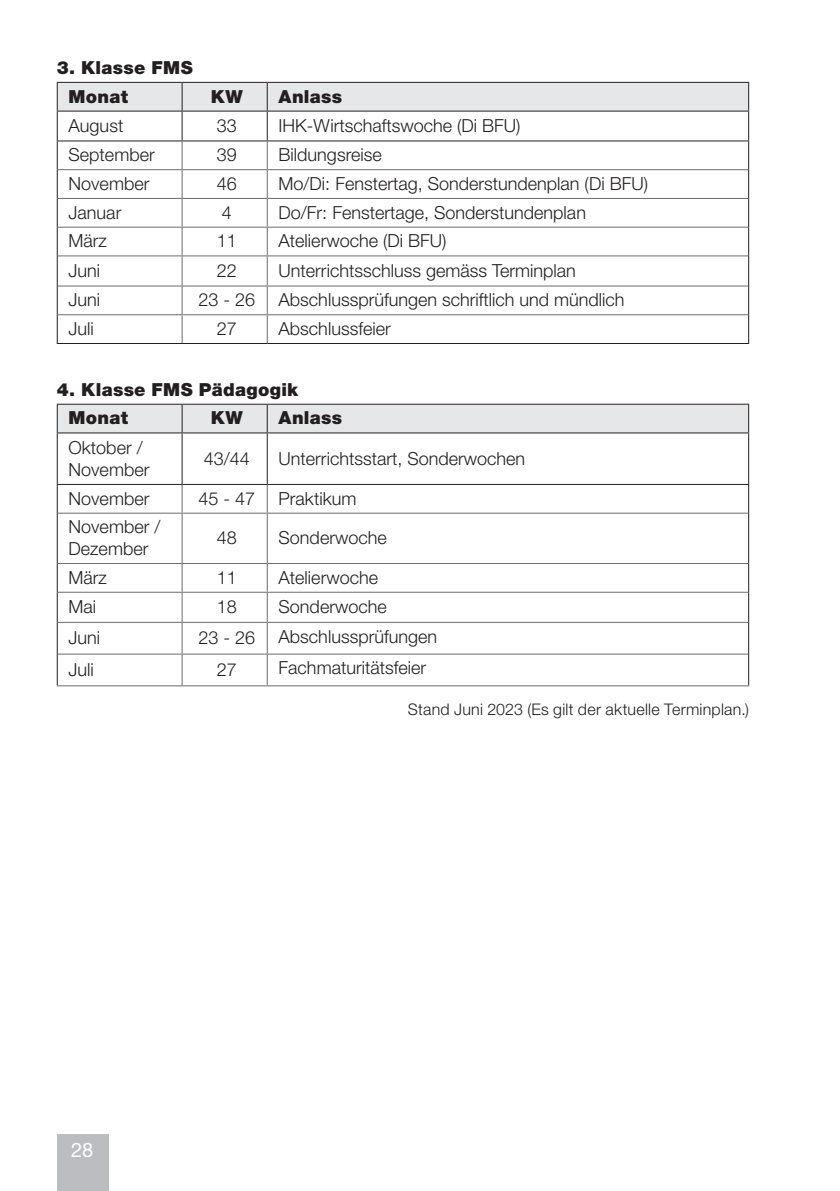
<style>
.page{position:relative;width:840px;height:1191px;background:#fff}
.page>*{position:absolute;margin:0;border:0;box-sizing:border-box;transform-origin:0 0}
.t1{font:20px "Helvetica Neue LT Std";color:#fff}
.Tabelle_Unterrichtswochen{font:300 18px/21.6px "Helvetica Neue LT Std";color:#231f20}
.Text_fett{font:900 18px "Helvetica Neue LT Std";letter-spacing:.015em;color:#231f20}
.Tabelle_Titel_Unterrichtswochen{font:900 18px "Helvetica Neue LT Std";letter-spacing:.015em;color:#231f20}
.Text{font:300 16px "Helvetica Neue LT Std";letter-spacing:.015em;color:#231f20}
</style>
<div class="page">
<div style="left:57px;top:1134px;width:52px;height:57px;background:#bcbdc0"></div>
<hr style="left:57px;top:343px;width:125px;height:1px;background:#231f20">
<hr style="left:182px;top:343px;width:85px;height:1px;background:#231f20">
<hr style="left:267px;top:343px;width:481px;height:1px;background:#231f20">
<svg style="left:57px;top:82px;width:691px;height:261px"></svg>
<div style="left:57px;top:404px;width:691px;height:28px;background:#e6e7e9"></div>
<hr style="left:57px;top:432px;width:125px;height:1px;background:#231f20">
<hr style="left:57px;top:433px;width:1px;height:51px;background:#231f20">
<hr style="left:182px;top:432px;width:85px;height:1px;background:#231f20">
<hr style="left:181px;top:433px;width:1px;height:51px;background:#231f20">
<hr style="left:267px;top:432px;width:481px;height:1px;background:#231f20">
<hr style="left:266px;top:433px;width:1px;height:51px;background:#231f20">
<hr style="left:747px;top:433px;width:1px;height:51px;background:#231f20">
<hr style="left:57px;top:484px;width:125px;height:1px;background:#231f20">
<hr style="left:182px;top:484px;width:85px;height:1px;background:#231f20">
<hr style="left:267px;top:484px;width:481px;height:1px;background:#231f20">
<svg style="left:57px;top:485px;width:1px;height:28px"></svg>
<hr style="left:57px;top:513px;width:1px;height:50px;background:#231f20">
<hr style="left:747px;top:513px;width:1px;height:50px;background:#231f20">
<svg style="left:57px;top:563px;width:1px;height:29px"></svg>
<hr style="left:57px;top:592px;width:1px;height:30px;background:#231f20">
<hr style="left:747px;top:592px;width:1px;height:30px;background:#231f20">
<hr style="left:57px;top:622px;width:1px;height:32px;background:#231f20">
<hr style="left:747px;top:622px;width:1px;height:32px;background:#231f20">
<hr style="left:57px;top:654px;width:1px;height:31px;background:#231f20">
<hr style="left:747px;top:654px;width:1px;height:31px;background:#231f20">
<svg style="left:181px;top:485px;width:1px;height:27px"></svg>
<svg style="left:266px;top:485px;width:1px;height:27px"></svg>
<hr style="left:58px;top:512px;width:124px;height:1px;background:#6c6d70">
<hr style="left:182px;top:512px;width:85px;height:1px;background:#6c6d70">
<hr style="left:181px;top:513px;width:1px;height:50px;background:#6c6d70">
<hr style="left:267px;top:512px;width:480px;height:1px;background:#6c6d70">
<hr style="left:266px;top:513px;width:1px;height:50px;background:#6c6d70">
<hr style="left:58px;top:563px;width:124px;height:1px;background:#6c6d70">
<hr style="left:182px;top:563px;width:85px;height:1px;background:#6c6d70">
<hr style="left:267px;top:563px;width:480px;height:1px;background:#6c6d70">
<hr style="left:58px;top:592px;width:124px;height:1px;background:#6c6d70">
<hr style="left:182px;top:592px;width:85px;height:1px;background:#6c6d70">
<svg style="left:181px;top:564px;width:1px;height:58px"></svg>
<hr style="left:267px;top:592px;width:480px;height:1px;background:#6c6d70">
<svg style="left:266px;top:564px;width:1px;height:58px"></svg>
<hr style="left:58px;top:622px;width:124px;height:1px;background:#6c6d70">
<hr style="left:182px;top:622px;width:85px;height:1px;background:#6c6d70">
<hr style="left:181px;top:623px;width:1px;height:30px;background:#6c6d70">
<hr style="left:267px;top:622px;width:480px;height:1px;background:#6c6d70">
<hr style="left:266px;top:623px;width:1px;height:30px;background:#6c6d70">
<hr style="left:58px;top:653px;width:124px;height:1px;background:#6c6d70">
<hr style="left:182px;top:653px;width:85px;height:1px;background:#6c6d70">
<hr style="left:181px;top:654px;width:1px;height:31px;background:#6c6d70">
<hr style="left:267px;top:653px;width:480px;height:1px;background:#6c6d70">
<hr style="left:266px;top:654px;width:1px;height:31px;background:#6c6d70">
<hr style="left:57px;top:685px;width:125px;height:1px;background:#6c6d70">
<hr style="left:182px;top:685px;width:85px;height:1px;background:#6c6d70">
<hr style="left:267px;top:685px;width:481px;height:1px;background:#6c6d70">
<p class="Text_fett" style="left:57px;top:57px;width:137px">3. Klasse FMS</p>
<p class="Tabelle_Titel_Unterrichtswochen" style="left:69px;top:85px;width:61px">Monat</p>
<p class="Tabelle_Titel_Unterrichtswochen" style="left:211px;top:85px;width:34px">KW</p>
<p class="Tabelle_Titel_Unterrichtswochen" style="left:278px;top:85px;width:65px">Anlass</p>
<p class="Tabelle_Unterrichtswochen" style="left:69px;top:115px;width:56px">August</p>
<p class="Tabelle_Unterrichtswochen" style="left:217px;top:115px;width:22px">33</p>
<p class="Tabelle_Unterrichtswochen" style="left:278px;top:115px;width:243px">IHK-Wirtschaftswoche (Di BFU)</p>
<p class="Tabelle_Unterrichtswochen" style="left:69px;top:144px;width:88px">September</p>
<p class="Tabelle_Unterrichtswochen" style="left:217px;top:144px;width:22px">39</p>
<p class="Tabelle_Unterrichtswochen" style="left:278px;top:144px;width:105px">Bildungsreise</p>
<p class="Tabelle_Unterrichtswochen" style="left:69px;top:172px;width:82px">November</p>
<p class="Tabelle_Unterrichtswochen" style="left:217px;top:172px;width:22px">46</p>
<p class="Tabelle_Unterrichtswochen" style="left:278px;top:172px;width:371px">Mo/Di: Fenstertag, Sonderstundenplan (Di BFU)</p>
<p class="Tabelle_Unterrichtswochen" style="left:69px;top:201px;width:54px">Januar</p>
<p class="Tabelle_Unterrichtswochen" style="left:222px;top:201px;width:12px">4</p>
<p class="Tabelle_Unterrichtswochen" style="left:278px;top:201px;width:309px">Do/Fr: Fenstertage, Sonderstundenplan</p>
<p class="Tabelle_Unterrichtswochen" style="left:69px;top:230px;width:40px">März</p>
<p class="Tabelle_Unterrichtswochen" style="left:217px;top:230px;width:22px">11</p>
<p class="Tabelle_Unterrichtswochen" style="left:278px;top:230px;width:169px">Atelierwoche (Di BFU)</p>
<p class="Tabelle_Unterrichtswochen" style="left:69px;top:259px;width:33px">Juni</p>
<p class="Tabelle_Unterrichtswochen" style="left:217px;top:259px;width:22px">22</p>
<p class="Tabelle_Unterrichtswochen" style="left:278px;top:259px;width:298px">Unterrichtsschluss gemäss Terminplan</p>
<p class="Tabelle_Unterrichtswochen" style="left:69px;top:289px;width:33px">Juni</p>
<p class="Tabelle_Unterrichtswochen" style="left:198px;top:289px;width:58px">23 - 26</p>
<p class="Tabelle_Unterrichtswochen" style="left:278px;top:289px;width:347px">Abschlussprüfungen schriftlich und mündlich</p>
<p class="Tabelle_Unterrichtswochen" style="left:69px;top:317px;width:27px">Juli</p>
<p class="Tabelle_Unterrichtswochen" style="left:217px;top:317px;width:22px">27</p>
<p class="Tabelle_Unterrichtswochen" style="left:278px;top:317px;width:113px">Abschlussfeier</p>
<p class="Text_fett" style="left:57px;top:378px;width:243px">4. Klasse FMS Pädagogik</p>
<p class="Tabelle_Titel_Unterrichtswochen" style="left:69px;top:407px;width:61px">Monat</p>
<p class="Tabelle_Titel_Unterrichtswochen" style="left:211px;top:407px;width:34px">KW</p>
<p class="Tabelle_Titel_Unterrichtswochen" style="left:278px;top:407px;width:65px">Anlass</p>
<p class="Tabelle_Unterrichtswochen" style="left:69px;top:437px;width:82px">Oktober /<br>November</p>
<p class="Tabelle_Unterrichtswochen" style="left:204px;top:447px;width:48px">43/44</p>
<p class="Tabelle_Unterrichtswochen" style="left:278px;top:447px;width:248px">Unterrichtsstart, Sonderwochen</p>
<p class="Tabelle_Unterrichtswochen" style="left:69px;top:487px;width:82px">November</p>
<p class="Tabelle_Unterrichtswochen" style="left:198px;top:487px;width:58px">45 - 47</p>
<p class="Tabelle_Unterrichtswochen" style="left:278px;top:487px;width:79px">Praktikum</p>
<p class="Tabelle_Unterrichtswochen" style="left:69px;top:516px;width:93px">November /<br>Dezember</p>
<p class="Tabelle_Unterrichtswochen" style="left:217px;top:526px;width:22px">48</p>
<p class="Tabelle_Unterrichtswochen" style="left:278px;top:526px;width:110px">Sonderwoche</p>
<p class="Tabelle_Unterrichtswochen" style="left:69px;top:566px;width:40px">März</p>
<p class="Tabelle_Unterrichtswochen" style="left:217px;top:566px;width:22px">11</p>
<p class="Tabelle_Unterrichtswochen" style="left:278px;top:566px;width:101px">Atelierwoche</p>
<p class="Tabelle_Unterrichtswochen" style="left:69px;top:595px;width:29px">Mai</p>
<p class="Tabelle_Unterrichtswochen" style="left:217px;top:595px;width:22px">18</p>
<p class="Tabelle_Unterrichtswochen" style="left:278px;top:595px;width:110px">Sonderwoche</p>
<p class="Tabelle_Unterrichtswochen" style="left:69px;top:626px;width:33px">Juni</p>
<p class="Tabelle_Unterrichtswochen" style="left:198px;top:626px;width:58px">23 - 26</p>
<p class="Tabelle_Unterrichtswochen" style="left:278px;top:625px;width:160px">Abschlussprüfungen</p>
<p class="Tabelle_Unterrichtswochen" style="left:69px;top:658px;width:27px">Juli</p>
<p class="Tabelle_Unterrichtswochen" style="left:217px;top:658px;width:22px">27</p>
<p class="Tabelle_Unterrichtswochen" style="left:278px;top:657px;width:149px">Fachmaturitätsfeier</p>
<p class="Text" style="left:407px;top:699px;width:343px">Stand Juni 2023 (Es gilt der aktuelle Terminplan.)</p>
<p class="t1" style="left:71px;top:1137px;width:23px">28</p>
</div>
